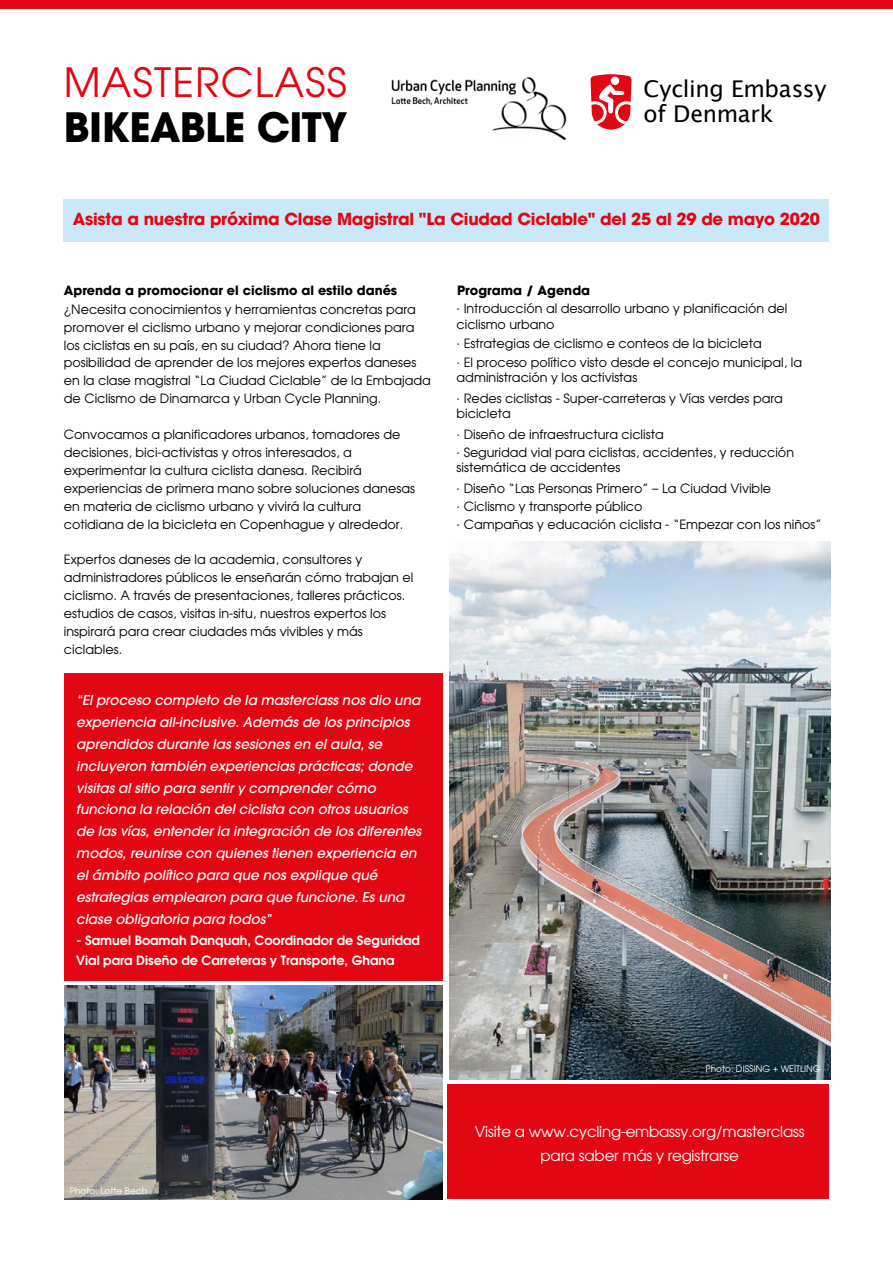
<style>
.page{position:relative;width:893px;height:1263px;background:#fff}
.page>*{position:absolute;margin:0;border:0;box-sizing:border-box;transform-origin:0 0}
.t1{font:700 40.2px "Avant Garde";letter-spacing:-.015em;color:#000}
.t2{font:40.2px "Avant Garde";letter-spacing:.03em;color:#e30613}
.t3{font:300 23.1px/25.8px "Aller";letter-spacing:-.01em;color:#000}
.t4{font:700 16.5px "Avant Garde";letter-spacing:-.015em;color:#e30613}
.t5{font:15px/24.8px "Avant Garde";letter-spacing:-.015em;color:#fff;text-align:center}
.t6{font:italic 500 13.5px/21.9px "Avant Garde";color:#fff}
.t7{font:12.75px/18px "Avant Garde";color:#000}
.t8{font:600 12.75px/20.5px "Avant Garde";color:#fff}
.t9{font:700 12.75px "Avant Garde";color:#000}
.t10{font:10.5px "Avant Garde";color:#fff}
.t11{font:9px "Avant Garde";color:#fff}
</style>
<div class="page">
<img style="left:65px;top:985px;width:377px;height:214px">
<div style="left:64px;top:674px;width:378px;height:307px;background:#e30613"></div>
<div style="left:64px;top:199px;width:765px;height:42px;background:#c9e9fb"></div>
<div style="left:0;top:0;width:893px;height:9px;background:#e30613"></div>
<div style="left:448px;top:1084px;width:381px;height:115px;background:#e30613"></div>
<img style="left:449px;top:542px;width:381px;height:538px">
<svg style="left:591px;top:74px;width:40px;height:56px"></svg>
<img style="left:391px;top:76px;width:176px;height:65px">
<h1 class="t2" style="left:64px;top:57px;width:284px">masterclass</h1>
<h1 class="t1" style="left:64px;top:101px;width:285px">Bikeable City</h1>
<h2 class="t3" style="left:644px;top:76px;width:184px">Cycling Embassy of Denmark</h2>
<p class="t4" style="left:73px;top:208px;width:748px">Asista a nuestra próxima Clase Magistral "La Ciudad Ciclable" del 25 al 29 de mayo 2020</p>
<p class="t9" style="left:64px;top:282px;width:335px">Aprenda a promocionar el ciclismo al estilo danés</p>
<p class="t7" style="left:64px;top:300px;width:369px">¿Necesita conocimientos y herramientas concretas para promover el ciclismo urbano y mejorar condiciones para los ciclistas en su país, en su ciudad? Ahora tiene la posibilidad de aprender de los mejores expertos daneses en la clase magistral “La Ciudad Ciclable” de la Embajada de Ciclismo de Dinamarca y Urban Cycle Planning.</p>
<p class="t7" style="left:64px;top:425px;width:353px">Convocamos a planificadores urbanos, tomadores de decisiones, bici-activistas y otros interesados, a experimentar la cultura ciclista danesa. Recibirá experiencias de primera mano sobre soluciones danesas en materia de ciclismo urbano y vivirá la cultura cotidiana de la bicicleta en Copenhague y alrededor.</p>
<p class="t7" style="left:64px;top:550px;width:351px">Expertos daneses de la academia, consultores y administradores públicos le enseñarán cómo trabajan el ciclismo. A través de presentaciones, talleres prácticos. estudios de casos, visitas in-situ, nuestros expertos los inspirará para crear ciudades más vivibles y más ciclables.</p>
<p class="t6" style="left:76px;top:689px;width:346px">“El proceso completo de la masterclass nos dio una experiencia all-inclusive. Además de los principios aprendidos durante las sesiones en el aula, se incluyeron también experiencias prácticas; donde visitas al sitio para sentir y comprender cómo funciona la relación del ciclista con otros usuarios de las vías, entender la integración de los diferentes modos, reunirse con quienes tienen experiencia en el ámbito político para que nos explique qué estrategias emplearon para que funcione. Es una clase obligatoria para todos”</p>
<p class="t8" style="left:76px;top:929px;width:345px">- Samuel Boamah Danquah, Coordinador de Seguridad<br>Vial para Diseño de Carreteras y Transporte, Ghana</p>
<p class="t9" style="left:457px;top:282px;width:135px">Programa / Agenda</p>
<p class="t7" style="left:457px;top:301px;width:332px;line-height:15.3px">· Introducción al desarrollo urbano y planificación del ciclismo urbano</p>
<p class="t7" style="left:457px;top:334px;width:347px;line-height:18.8px">· Estrategias de ciclismo e conteos de la bicicleta<br>· El proceso político visto desde el concejo municipal, la</p>
<p class="t7" style="left:457px;top:367px;width:328px;line-height:20.5px">administración y los activistas<br>· Redes ciclistas - Super-carreteras y Vías verdes para</p>
<p class="t7" style="left:457px;top:403px;width:209px;line-height:20.5px">bicicleta<br>· Diseño de infraestructura ciclista</p>
<p class="t7" style="left:457px;top:444px;width:339px;line-height:15.3px">· Seguridad vial para ciclistas, accidentes, y reducción sistemática de accidentes</p>
<p class="t7" style="left:457px;top:479px;width:366px">· Diseño “Las Personas Primero” – La Ciudad Vivible<br>· Ciclismo y transporte público<br>· Campañas y educación ciclista - “Empezar con los niños”</p>
<p class="t11" style="left:70px;top:1185px;width:79px">Photo: Lotte Bech</p>
<p class="t10" style="left:636px;top:1058px;width:207px">Photo: City of Copenhagen/Troels Heien</p>
<p class="t11" style="left:705px;top:1062px;width:117px">Photo: DISSING + WEITLING</p>
<p class="t5" style="left:475px;top:1118px;width:331px">Visite a www.cycling-embassy.org/masterclass para saber más y registrarse</p>
</div>
